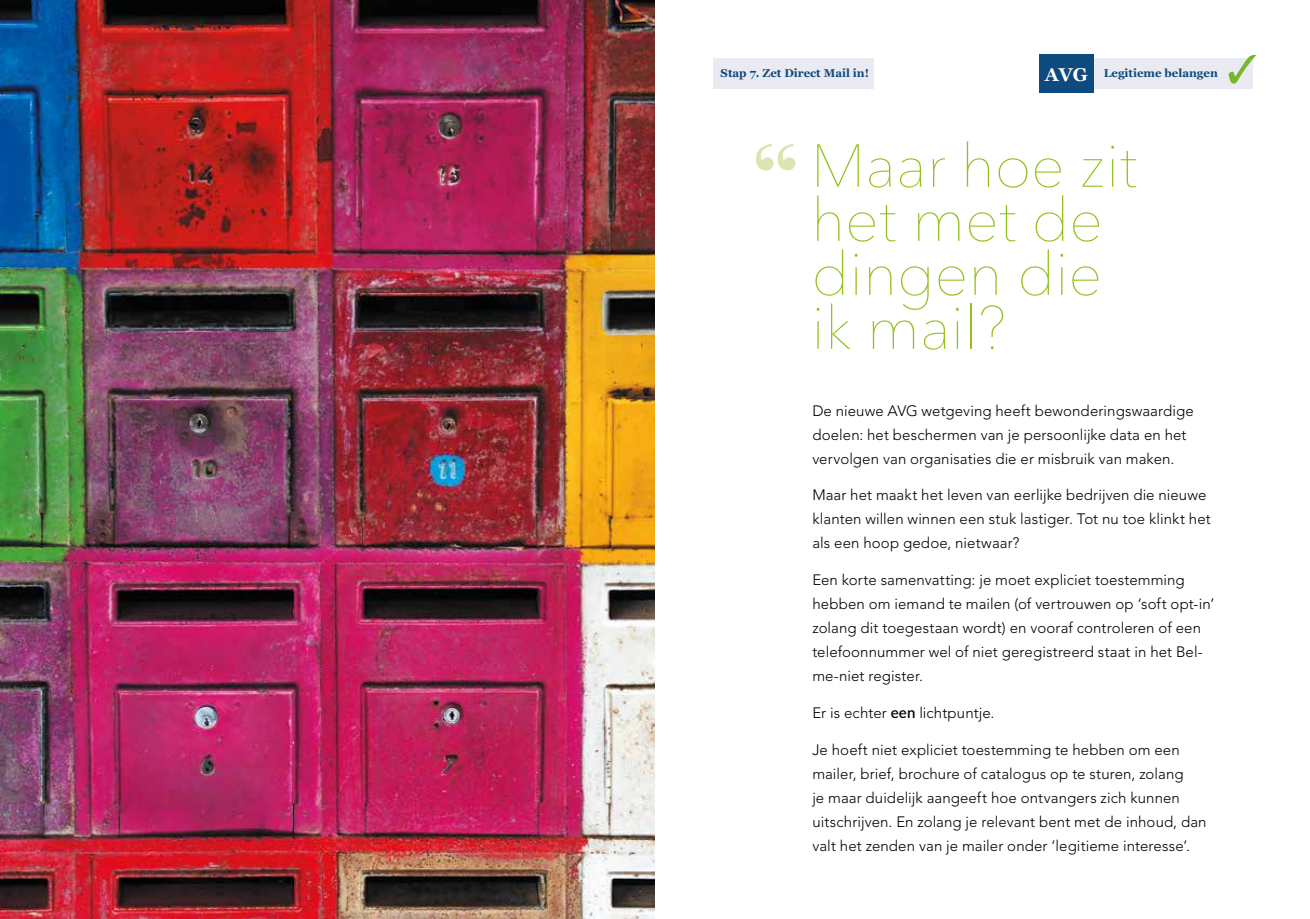
<style>
.page{position:relative;width:1310px;height:919px;background:#fff}
.page>*{position:absolute;margin:0;border:0;box-sizing:border-box;transform-origin:0 0}
.t1{font:200 60px/54px "Avenir Next";color:#95c11f}
.t2{font:300 15px/24px "Avenir LT Pro";letter-spacing:.005em;color:#000}
.t3{font:700 11.4px "Georgia";color:#0e4a7d}
.s1{font-size:18.6px;color:#fff}
.s2{font-family:"Lato";font-weight:600}
</style>
<div class="page">
<img style="left:0;top:0;width:655px;height:918px">
<svg style="left:756px;top:144px;width:39px;height:26px"></svg>
<div style="left:1066px;top:58px;width:187px;height:30px;background:#e9eaf2"></div>
<svg style="left:1228px;top:55px;width:28px;height:29px"></svg>
<div style="left:1039px;top:55px;width:54px;height:38px;background:#0e4a7d"></div>
<div style="left:713px;top:58px;width:161px;height:31px;background:#e9eaf2"></div>
<p class="t3" style="left:720px;top:65px;width:150px">Stap 7. Zet Direct Mail in!</p>
<p class="t3" style="left:1044px;top:64px;width:175px"><span class="s1">AVG</span> Legitieme belangen</p>
<h1 class="t1" style="left:811px;top:135px;width:328px">Maar hoe zit het met de dingen die ik mail?</h1>
<p class="t2" style="left:812px;top:398px;width:383px">De nieuwe AVG wetgeving heeft bewonderingswaardige doelen: het beschermen van je persoonlijke data en het vervolgen van organisaties die er misbruik van maken.</p>
<p class="t2" style="left:812px;top:483px;width:400px">Maar het maakt het leven van eerlijke bedrijven die nieuwe klanten willen winnen een stuk lastiger. Tot nu toe klinkt het als een hoop gedoe, nietwaar?</p>
<p class="t2" style="left:812px;top:568px;width:403px">Een korte samenvatting: je moet expliciet toestemming hebben om iemand te mailen (of vertrouwen op ‘soft opt-in’ zolang dit toegestaan wordt) en vooraf controleren of een telefoonnummer wel of niet geregistreerd staat in het Bel&shy;me-niet register.</p>
<p class="t2" style="left:812px;top:700px;width:184px">Er is echter <span class="s2">een</span> lichtpuntje.</p>
<p class="t2" style="left:812px;top:737px;width:396px">Je hoeft niet expliciet toestemming te hebben om een mailer, brief, brochure of catalogus op te sturen, zolang<br>je maar duidelijk aangeeft hoe ontvangers zich kunnen uitschrijven. En zolang je relevant bent met de inhoud, dan valt het zenden van je mailer onder ‘legitieme interesse’.</p>
</div>
